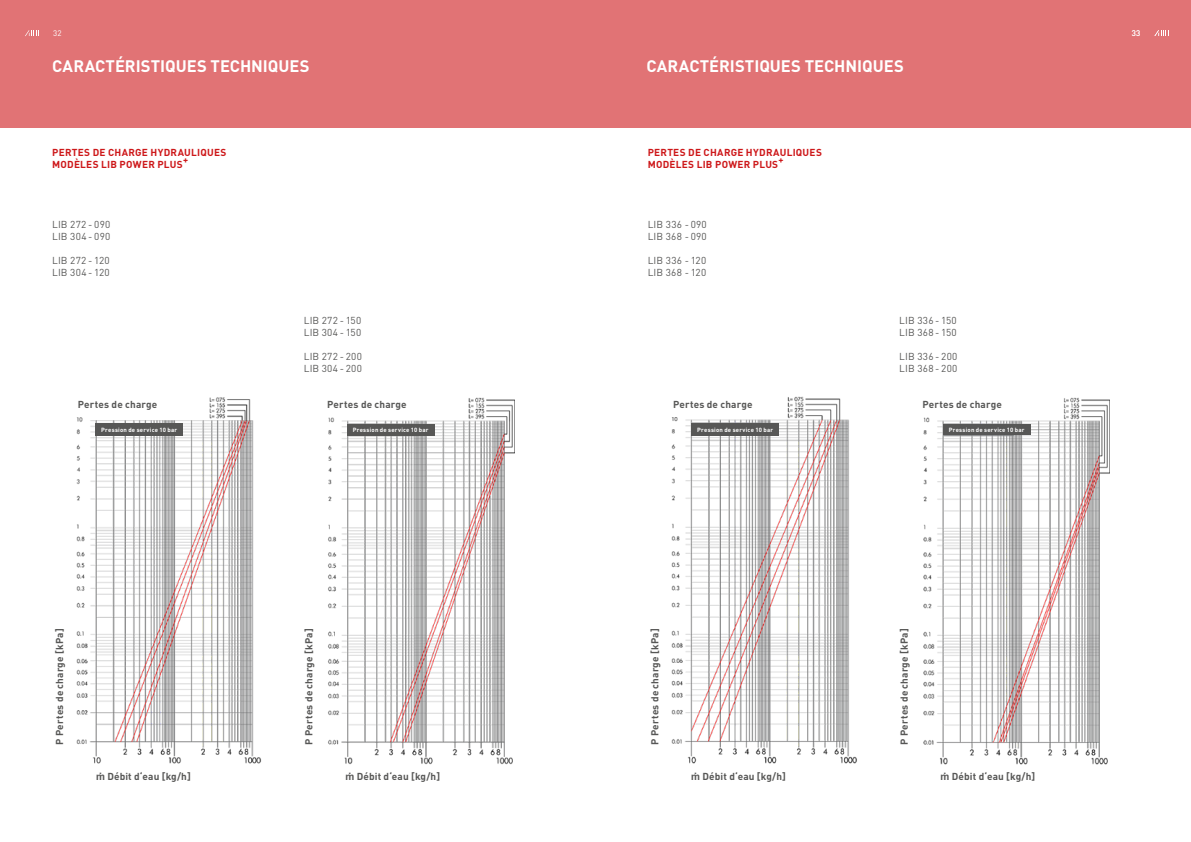
<style>
.page{position:relative;width:1191px;height:842px;background:#fff}
.page>*{position:absolute;margin:0;border:0;box-sizing:border-box;transform-origin:0 0}
.t1{font:700 16.5px "DIN Pro";color:#fff}
.t2{font:700 10px "DIN Pro";letter-spacing:.015em;color:#575756}
.t3{font:10px/12px "DIN Pro";letter-spacing:.025em;color:#575756}
.t4{font:700 10px/12px "DIN Pro";letter-spacing:.025em;color:#cd1719}
.t5{font:700 9.3px "DIN Pro";color:#cd1719}
.t6{font:8px "DIN Pro";color:#fff}
.t7{font:700 6px "DIN Pro";letter-spacing:.03em;color:#fff}
.s1{font-family:"Arial"}
</style>
<div class="page">
<div style="left:0;top:0;width:1191px;height:128px;background:#e17375"></div>
<svg style="left:1154px;top:30px;width:15px;height:6px"></svg>
<img style="left:671px;top:396px;width:186px;height:368px">
<img style="left:76px;top:397px;width:186px;height:367px">
<img style="left:328px;top:397px;width:186px;height:368px">
<img style="left:923px;top:397px;width:186px;height:368px">
<div style="left:663px;top:387px;width:118px;height:30px;background:#fff"></div>
<div style="left:912px;top:387px;width:118px;height:30px;background:#fff"></div>
<div style="left:68px;top:387px;width:118px;height:30px;background:#fff"></div>
<div style="left:317px;top:387px;width:118px;height:30px;background:#fff"></div>
<div style="left:943px;top:424px;width:87px;height:11px;background:#575756"></div>
<div style="left:691px;top:424px;width:87px;height:12px;background:#575756"></div>
<div style="left:347px;top:424px;width:87px;height:12px;background:#575756"></div>
<div style="left:96px;top:424px;width:87px;height:12px;background:#575756"></div>
<svg style="left:25px;top:30px;width:14px;height:6px"></svg>
<p class="t6" style="left:53px;top:28px;width:10px">32</p>
<h1 class="t1" style="left:52px;top:55px;width:259px">CARACTÉRISTIQUES TECHNIQUES</h1>
<h1 class="t1" style="left:646px;top:55px;width:259px">CARACTÉRISTIQUES TECHNIQUES</h1>
<p class="t4" style="left:52px;top:146px;width:176px">PERTES DE CHARGE HYDRAULIQUES<br>MODÈLES LIB POWER PLUS</p>
<p class="t5" style="left:183px;top:153px;width:7px">+</p>
<p class="t4" style="left:647px;top:146px;width:176px">PERTES DE CHARGE HYDRAULIQUES<br>MODÈLES LIB POWER PLUS</p>
<p class="t5" style="left:778px;top:153px;width:7px">+</p>
<p class="t3" style="left:52px;top:218px;width:60px">LIB 272 - 090<br>LIB 304 - 090</p>
<p class="t3" style="left:52px;top:254px;width:59px">LIB 272 - 120<br>LIB 304 - 120</p>
<p class="t3" style="left:647px;top:218px;width:61px">LIB 336 - 090<br>LIB 368 - 090</p>
<p class="t3" style="left:647px;top:254px;width:60px">LIB 336 - 120<br>LIB 368 - 120</p>
<p class="t3" style="left:304px;top:314px;width:59px">LIB 272 - 150<br>LIB 304 - 150</p>
<p class="t3" style="left:304px;top:350px;width:60px">LIB 272 - 200<br>LIB 304 - 200</p>
<p class="t3" style="left:899px;top:314px;width:59px">LIB 336 - 150<br>LIB 368 - 150</p>
<p class="t3" style="left:899px;top:350px;width:60px">LIB 336 - 200<br>LIB 368 - 200</p>
<p class="t2" style="left:78px;top:398px;width:81px">Pertes de charge</p>
<p class="t2" style="left:327px;top:398px;width:81px">Pertes de charge</p>
<p class="t2" style="left:673px;top:398px;width:81px">Pertes de charge</p>
<p class="t2" style="left:922px;top:398px;width:81px">Pertes de charge</p>
<p class="t7" style="left:101px;top:426px;width:77px">Pression de service 10 bar</p>
<p class="t7" style="left:353px;top:426px;width:77px">Pression de service 10 bar</p>
<p class="t7" style="left:697px;top:426px;width:77px">Pression de service 10 bar</p>
<p class="t7" style="left:948px;top:426px;width:77px">Pression de service 10 bar</p>
<p class="t2" style="left:53px;top:745px;width:118px;rotate:-90deg">P Pertes de charge [kPa]</p>
<p class="t2" style="left:96px;top:770px;width:96px"><span class="s1">ṁ</span> Débit d‘eau [kg/h]</p>
<p class="t2" style="left:302px;top:745px;width:118px;rotate:-90deg">P Pertes de charge [kPa]</p>
<p class="t2" style="left:345px;top:770px;width:96px"><span class="s1">ṁ</span> Débit d‘eau [kg/h]</p>
<p class="t2" style="left:648px;top:745px;width:118px;rotate:-90deg">P Pertes de charge [kPa]</p>
<p class="t2" style="left:691px;top:770px;width:96px"><span class="s1">ṁ</span> Débit d‘eau [kg/h]</p>
<p class="t2" style="left:897px;top:745px;width:118px;rotate:-90deg">P Pertes de charge [kPa]</p>
<p class="t2" style="left:940px;top:770px;width:96px"><span class="s1">ṁ</span> Débit d‘eau [kg/h]</p>
<p class="t6" style="left:1131px;top:28px;width:10px">33</p>
</div>
